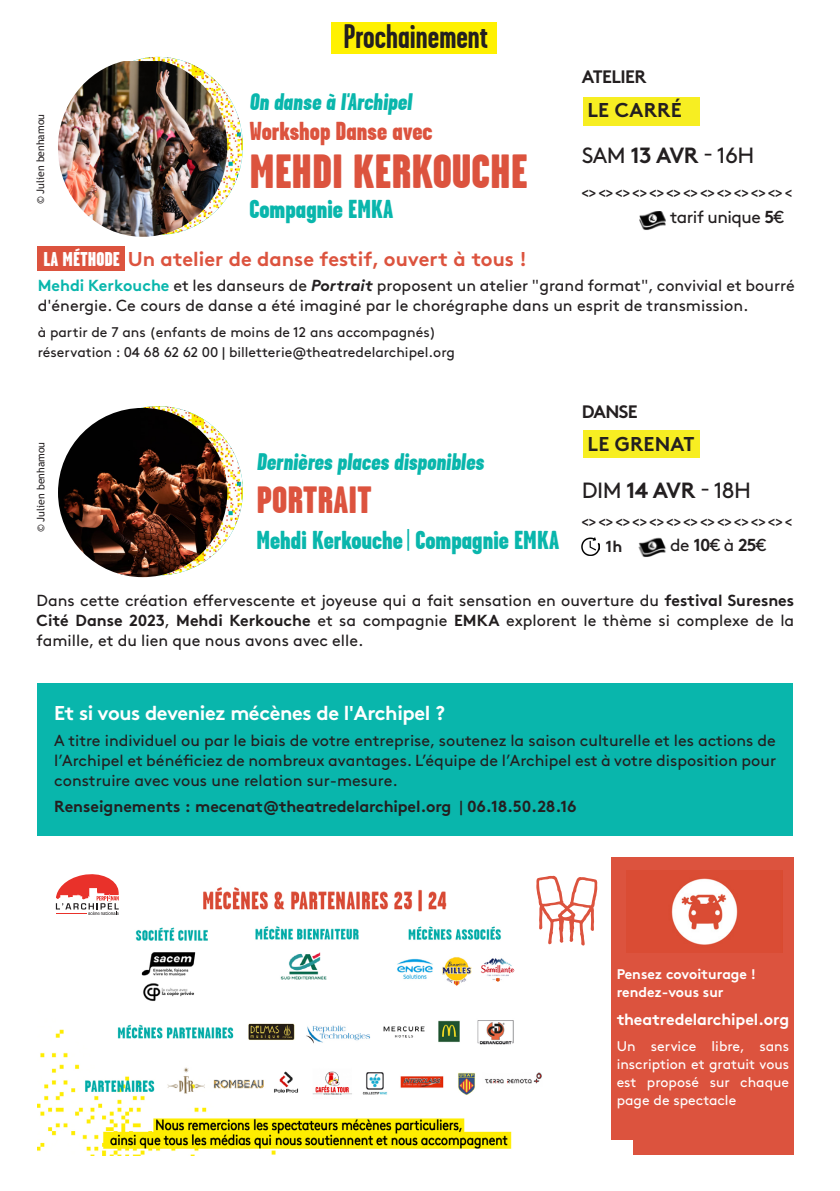
<style>
.page{position:relative;width:840px;height:1191px;background:#fff}
.page>*{position:absolute;margin:0;border:0;box-sizing:border-box;transform-origin:0 0}
.WW-Standard{font:900 48px "Garage Gothic";color:#dc533e}
.WW-Standard-2{font:900 38px "Garage Gothic";color:#dc533e}
.t1{font:700 34px "Garage Gothic";color:#231f20}
.WW-Standard-3{font:900 26px "Garage Gothic";color:#09b6ac}
.WW-Standard-4{font:900 26px "Garage Gothic";color:#dc533e}
.WW-Standard-5{font:900 24px "Garage Gothic";color:#09b6ac}
.WW-Standard-6{font:22px "Brown";letter-spacing:-.025em;color:#231f20}
.WW-Standard-7{font:700 20px "Brown";color:#dc533e}
.t2{font:700 20px "Brown";letter-spacing:-.02em;color:#fff}
.WW-Standard-8{font:700 20px "Brown";letter-spacing:.005em;color:#231f20}
.WW-Standard-9{font:700 18px "Brown";letter-spacing:-.035em;color:#231f20}
.WW-Standard-10{font:17.4px "Brown";letter-spacing:-.03em;color:#231f20}
.t3{font:16px/20px "Brown";color:#231f20}
.t4{font:16px/20px "Brown";color:#211d1e;text-align:justify}
.t5{font:700 16px "Brown";letter-spacing:-.01em;color:#231f20}
.t6{font:700 16px "Brown";letter-spacing:-.01em;color:#fff}
.t7{font:14px/20px "Brown";color:#211d1e}
.t8{font:14px/18px "Brown";color:#fff;text-align:justify}
.t9{font:500 14px "Franklin Gothic URW Cond";color:#231f20}
.t10{font:700 14px "Brown";color:#fff}
.WW-Standard-11{font:10.4px "Trebuchet MS";color:#231f20}
.s1{font-weight:700}
.s2{font-family:"Garage Gothic";font-weight:900;color:#fff}
.s3{font-weight:700;color:#09b6ac}
.s4{font-weight:700;font-style:italic}
.s5{font-weight:400}
</style>
<div class="page">
<div style="left:331px;top:22px;width:165px;height:31px;background:#fff101"></div>
<img style="left:38px;top:887px;width:504px;height:268px">
<svg style="left:56px;top:874px;width:63px;height:41px"></svg>
<div style="left:611px;top:857px;width:182px;height:298px;background:#dc533e"></div>
<img style="left:668px;top:870px;width:114px;height:82px">
<div style="left:598px;top:1139px;width:33px;height:31px;background:#fff"></div>
<svg style="left:536px;top:875px;width:61px;height:70px"></svg>
<img style="left:73px;top:406px;width:170px;height:169px;border-radius:85px">
<img style="left:58px;top:408px;width:169px;height:169px;border-radius:85px">
<div style="left:583px;top:430px;width:116px;height:28px;background:#f7ee22"></div>
<img style="left:638px;top:537px;width:28px;height:20px">
<img style="left:581px;top:538px;width:18px;height:18px">
<img style="left:133px;top:57px;width:110px;height:141px">
<img style="left:58px;top:61px;width:169px;height:176px">
<div style="left:583px;top:97px;width:116px;height:29px;background:#f7ee22"></div>
<div style="left:38px;top:246px;width:87px;height:24px;background:#dc533e"></div>
<img style="left:639px;top:211px;width:27px;height:19px">
<div style="left:37px;top:684px;width:755px;height:152px;background:#09b6ac"></div>
<p class="WW-Standard-11" style="left:34px;top:204px;width:92px;rotate:-90deg">© Julien benhamou</p>
<p class="t1" style="left:343px;top:18px;width:146px">Prochainement</p>
<p class="WW-Standard-5" style="left:249px;top:88px;width:167px">On danse à l'Archipel</p>
<p class="WW-Standard-4" style="left:249px;top:116px;width:184px">Workshop Danse avec</p>
<p class="WW-Standard" style="left:249px;top:144px;width:280px">MEHDI KERKOUCHE</p>
<p class="WW-Standard-3" style="left:249px;top:194px;width:145px">Compagnie EMKA</p>
<p class="WW-Standard-9" style="left:581px;top:62px;width:66px">ATELIER</p>
<p class="WW-Standard-8" style="left:587px;top:93px;width:96px">LE CARRÉ</p>
<p class="WW-Standard-6" style="left:581px;top:139px;width:174px">SAM <span class="s1">13 AVR</span> - 16H</p>
<p class="t9" style="left:581px;top:183px;width:212px">&lt;&gt; &lt;&gt; &lt;&gt; &lt;&gt; &lt;&gt; &lt;&gt; &lt;&gt; &lt;&gt; &lt;&gt; &lt;&gt; &lt;&gt; &lt;&gt; &lt;</p>
<p class="WW-Standard-10" style="left:670px;top:204px;width:115px">tarif unique <span class="s1">5</span>€</p>
<p class="WW-Standard-7" style="left:43px;top:242px;width:485px"><span class="s2">LA MÉTHODE</span> Un atelier de danse festif, ouvert à tous !</p>
<p class="t3" style="left:38px;top:274px;width:758px"><span class="s3">Mehdi Kerkouche</span> et les danseurs de <span class="s4">Portrait</span> proposent un atelier "grand format", convivial et bourré d'énergie. Ce cours de danse a été imaginé par le chorégraphe dans un esprit de transmission.</p>
<p class="t7" style="left:38px;top:321px;width:418px">à partir de 7 ans (enfants de moins de 12 ans accompagnés) réservation : 04 68 62 62 00 | billetterie@theatredelarchipel.org</p>
<p class="WW-Standard-11" style="left:34px;top:532px;width:92px;rotate:-90deg">© Julien benhamou</p>
<p class="WW-Standard-5" style="left:256px;top:448px;width:231px">Dernières places disponibles</p>
<p class="WW-Standard-2" style="left:256px;top:479px;width:117px">PORTRAIT</p>
<p class="WW-Standard-3" style="left:256px;top:525px;width:304px">Mehdi Kerkouche <span class="s5">|</span> Compagnie EMKA</p>
<p class="WW-Standard-9" style="left:581px;top:397px;width:57px">DANSE</p>
<p class="WW-Standard-8" style="left:587px;top:428px;width:108px">LE GRENAT</p>
<p class="WW-Standard-6" style="left:581px;top:473px;width:171px">DIM <span class="s1">14 AVR</span> - 18H</p>
<p class="t9" style="left:581px;top:512px;width:212px">&lt;&gt; &lt;&gt; &lt;&gt; &lt;&gt; &lt;&gt; &lt;&gt; &lt;&gt; &lt;&gt; &lt;&gt; &lt;&gt; &lt;&gt; &lt;&gt; &lt;</p>
<p class="t5" style="left:605px;top:533px;width:18px">1h</p>
<p class="WW-Standard-10" style="left:670px;top:531px;width:97px">de <span class="s1">10</span>€ à <span class="s1">25</span>€</p>
<p class="t4" style="left:37px;top:589px;width:758px">Dans cette création effervescente et joyeuse qui a fait sensation en ouverture du <span class="s1">festival Suresnes Cité Danse 2023</span>, <span class="s1">Mehdi Kerkouche</span> et sa compagnie <span class="s1">EMKA</span> explorent le thème si complexe de la famille, et du lien que nous avons avec elle.</p>
<p class="t2" style="left:54px;top:697px;width:392px">Et si vous deveniez mécènes de l'Archipel ?</p>
<p class="t3" style="left:54px;top:729px;width:723px;text-align:justify">A titre individuel ou par le biais de votre entreprise, soutenez la saison culturelle et les actions de l’Archipel et bénéficiez de nombreux avantages. L’équipe de l’Archipel est à votre disposition pour construire avec vous une relation sur-mesure.</p>
<p class="t5" style="left:54px;top:793px;width:523px">Renseignements : mecenat@theatredelarchipel.org <span class="s5">|</span> 06.18.50.28.16</p>
<p class="t10" style="left:616px;top:962px;width:141px">Pensez covoiturage !</p>
<p class="t10" style="left:616px;top:980px;width:108px">rendez-vous sur</p>
<p class="t6" style="left:616px;top:1006px;width:174px">theatredelarchipel.org</p>
<p class="t8" style="left:616px;top:1035px;width:174px">Un service libre, sans inscription et gratuit vous est proposé sur chaque page de spectacle</p>
</div>
